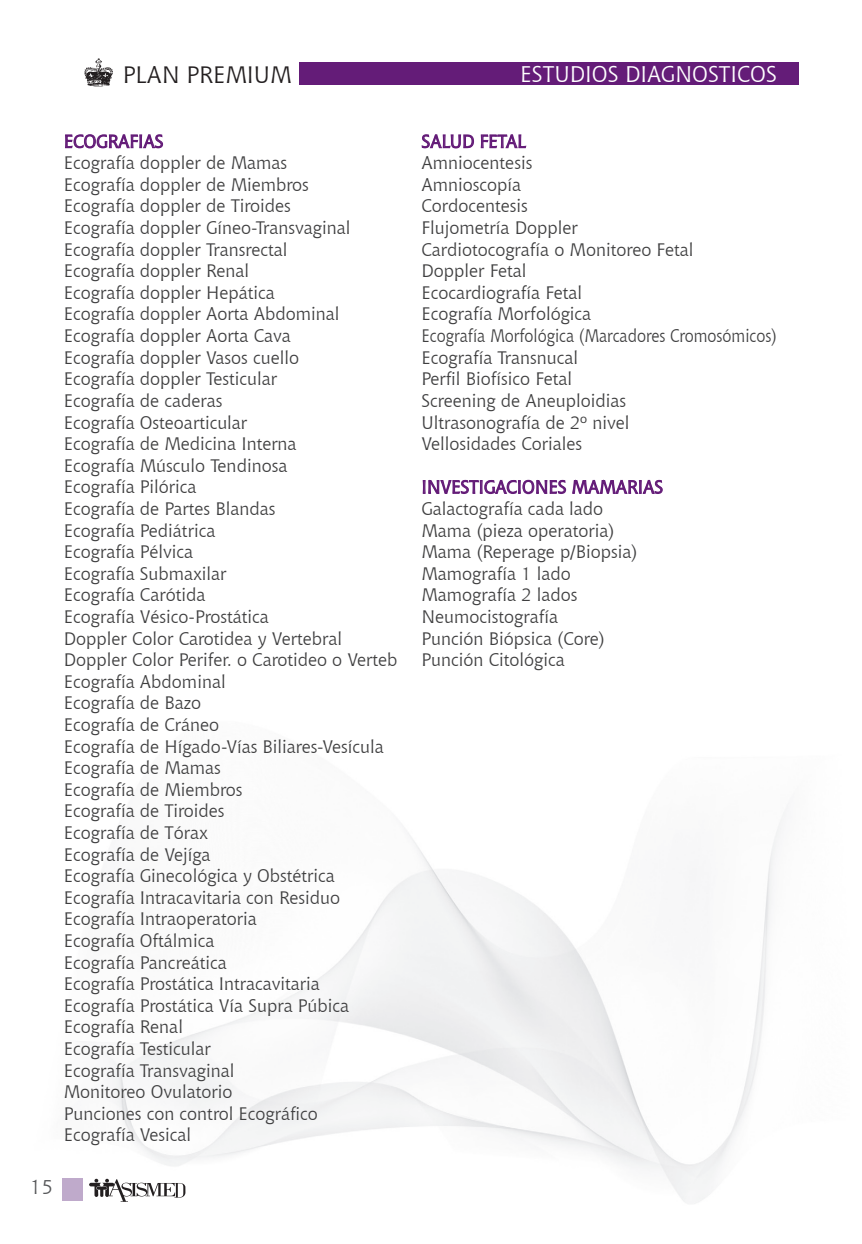
<style>
.page{position:relative;width:862px;height:1244px;background:#fff}
.page>*{position:absolute;margin:0;border:0;box-sizing:border-box;transform-origin:0 0}
.t1{font:23.62px "Chianti BT";color:#231f20}
.t2{font:22.5px "Chianti BT";color:#fff}
.t3{font:20.25px "Chianti BT";color:#57585a}
.t4{font:18px/21.6px "Chianti BT";color:#3f3f40}
.t5{font:18px "Chianti BT";color:#641c78}
</style>
<div class="page">
<img style="left:62px;top:805px;width:726px;height:399px">
<img style="left:84px;top:58px;width:29px;height:29px">
<svg style="left:89px;top:1179px;width:96px;height:23px"></svg>
<div style="left:299px;top:63px;width:498px;height:22px;background:#641c78"></div>
<div style="left:63px;top:1178px;width:20px;height:23px;background:#bfaacb"></div>
<svg style="left:65px;top:134px;width:99px;height:15px"></svg>
<svg style="left:421px;top:134px;width:53px;height:15px"></svg>
<svg style="left:480px;top:134px;width:47px;height:15px"></svg>
<svg style="left:422px;top:479px;width:241px;height:16px"></svg>
<h1 class="t1" style="left:123px;top:58px;width:170px">PLAN PREMIUM</h1>
<p class="t2" style="left:520px;top:59px;width:258px">ESTUDIOS DIAGNOSTICOS</p>
<p class="t3" style="left:30px;top:1172px;width:25px">15</p>
<p class="t5" style="left:64px;top:129px;width:101px">ECOGRAFIAS</p>
<p class="t4" style="left:64px;top:151px;width:335px">Ecografía doppler de Mamas<br>Ecografía doppler de Miembros<br>Ecografía doppler de Tiroides<br>Ecografía doppler Gíneo-Transvaginal<br>Ecografía doppler Transrectal<br>Ecografía doppler Renal<br>Ecografía doppler Hepática<br>Ecografía doppler Aorta Abdominal<br>Ecografía doppler Aorta Cava<br>Ecografía doppler Vasos cuello<br>Ecografía doppler Testicular<br>Ecografía de caderas<br>Ecografía Osteoarticular<br>Ecografía de Medicina Interna<br>Ecografía Músculo Tendinosa<br>Ecografía Pilórica<br>Ecografía de Partes Blandas<br>Ecografía Pediátrica<br>Ecografía Pélvica<br>Ecografía Submaxilar<br>Ecografía Carótida<br>Ecografía Vésico-Prostática<br>Doppler Color Carotidea y Vertebral<br>Doppler Color Perifer. o Carotideo o Verteb<br>Ecografía Abdominal<br>Ecografía de Bazo<br>Ecografía de Cráneo<br>Ecografía de Hígado-Vías Biliares-Vesícula<br>Ecografía de Mamas<br>Ecografía de Miembros<br>Ecografía de Tiroides<br>Ecografía de Tórax<br>Ecografía de Vejíga<br>Ecografía Ginecológica y Obstétrica<br>Ecografía Intracavitaria con Residuo<br>Ecografía Intraoperatoria<br>Ecografía Oftálmica<br>Ecografía Pancreática<br>Ecografía Prostática Intracavitaria<br>Ecografía Prostática Vía Supra Púbica<br>Ecografía Renal<br>Ecografía Testicular<br>Ecografía Transvaginal<br>Monitoreo Ovulatorio<br>Punciones con control Ecográfico<br>Ecografía Vesical</p>
<p class="t5" style="left:421px;top:129px;width:106px">SALUD FETAL</p>
<p class="t4" style="left:421px;top:151px;width:357px">Amniocentesis<br>Amnioscopía<br>Cordocentesis<br>Flujometría Doppler<br>Cardiotocografía o Monitoreo Fetal<br>Doppler Fetal<br>Ecocardiografía Fetal<br>Ecografía Morfológica<br>Ecografía Morfológica (Marcadores Cromosómicos)<br>Ecografía Transnucal<br>Perfil Biofísico Fetal<br>Screening de Aneuploidias<br>Ultrasonografía de 2º nivel<br>Vellosidades Coriales</p>
<p class="t5" style="left:421px;top:475px;width:243px">INVESTIGACIONES MAMARIAS</p>
<p class="t4" style="left:421px;top:497px;width:217px">Galactografía cada lado<br>Mama (pieza operatoria)<br>Mama (Reperage p/Biopsia)<br>Mamografía 1 lado<br>Mamografía 2 lados<br>Neumocistografía<br>Punción Biópsica (Core)<br>Punción Citológica</p>
</div>
